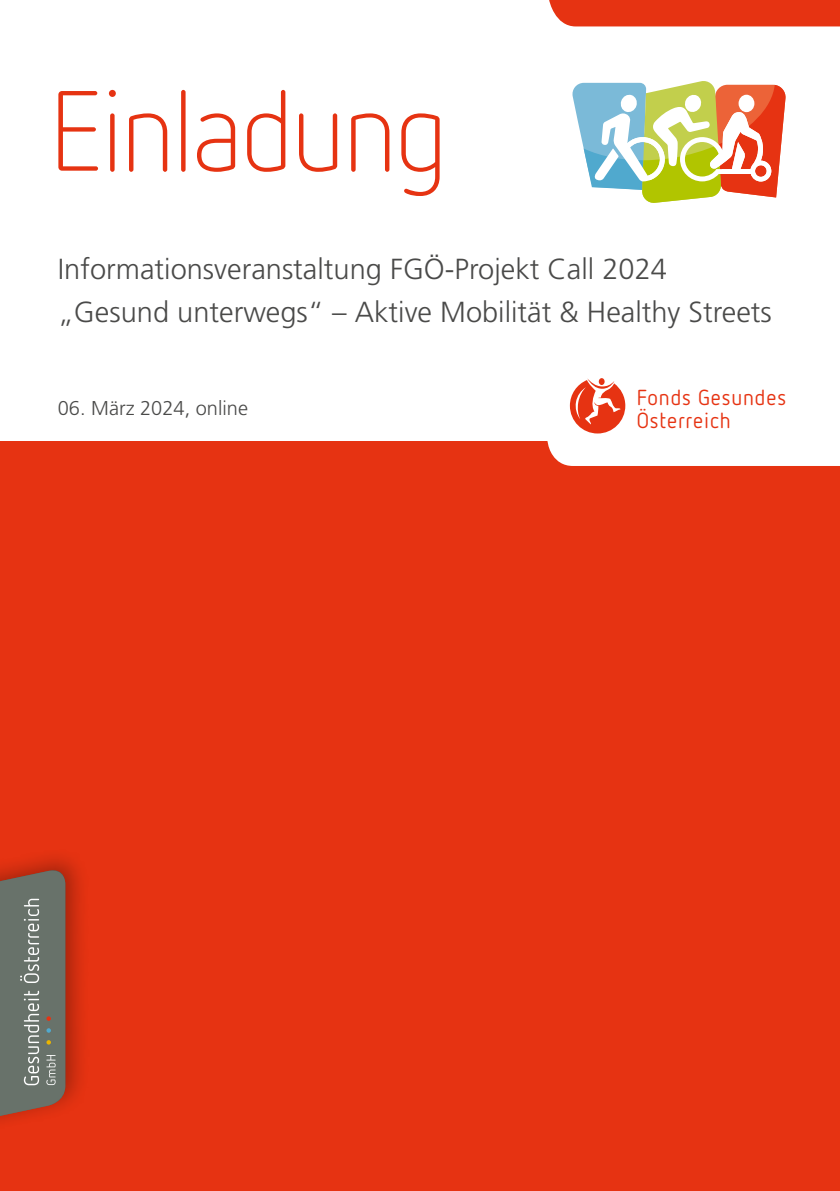
<style>
.page{position:relative;width:840px;height:1191px;background:#fff}
.page>*{position:absolute;margin:0;border:0;box-sizing:border-box;transform-origin:0 0}
.t1{font:300 113.6px "Netto OT";letter-spacing:-.025em;color:#e63312}
.t2{font:300 29px "Frutiger LT Pro";color:#4a4a49}
.t3{font:21.8px/23px "Netto OT";letter-spacing:.04em;color:#e63312}
.t4{font:300 20px "Frutiger LT Pro";color:#4a4a49}
</style>
<div class="page">
<div style="left:0;top:442px;width:839px;height:749px;background:#e63312"></div>
<div style="left:549px;top:0;width:290px;height:26px;background:#e63312"></div>
<div style="left:0;top:846px;width:91px;height:289px;background:#000;opacity:.3"></div>
<svg style="left:0;top:867px;width:65px;height:253px;background:#777369"></svg>
<svg style="left:534px;top:378px;width:305px;height:88px"></svg>
<svg style="left:572px;top:81px;width:213px;height:122px"></svg>
<p class="t1" style="left:49px;top:62px;width:400px">Einladung</p>
<h1 class="t2" style="left:58px;top:252px;width:610px">Informationsveranstaltung FGÖ-Projekt Call 2024</h1>
<h1 class="t2" style="left:58px;top:295px;width:715px">„Gesund unterwegs“ – Aktive Mobilität &amp; Healthy Streets</h1>
<p class="t4" style="left:58px;top:396px;width:192px">06. März 2024, online</p>
<p class="t3" style="left:636px;top:385px;width:151px">Fonds Gesundes<br>Österreich</p>
</div>
